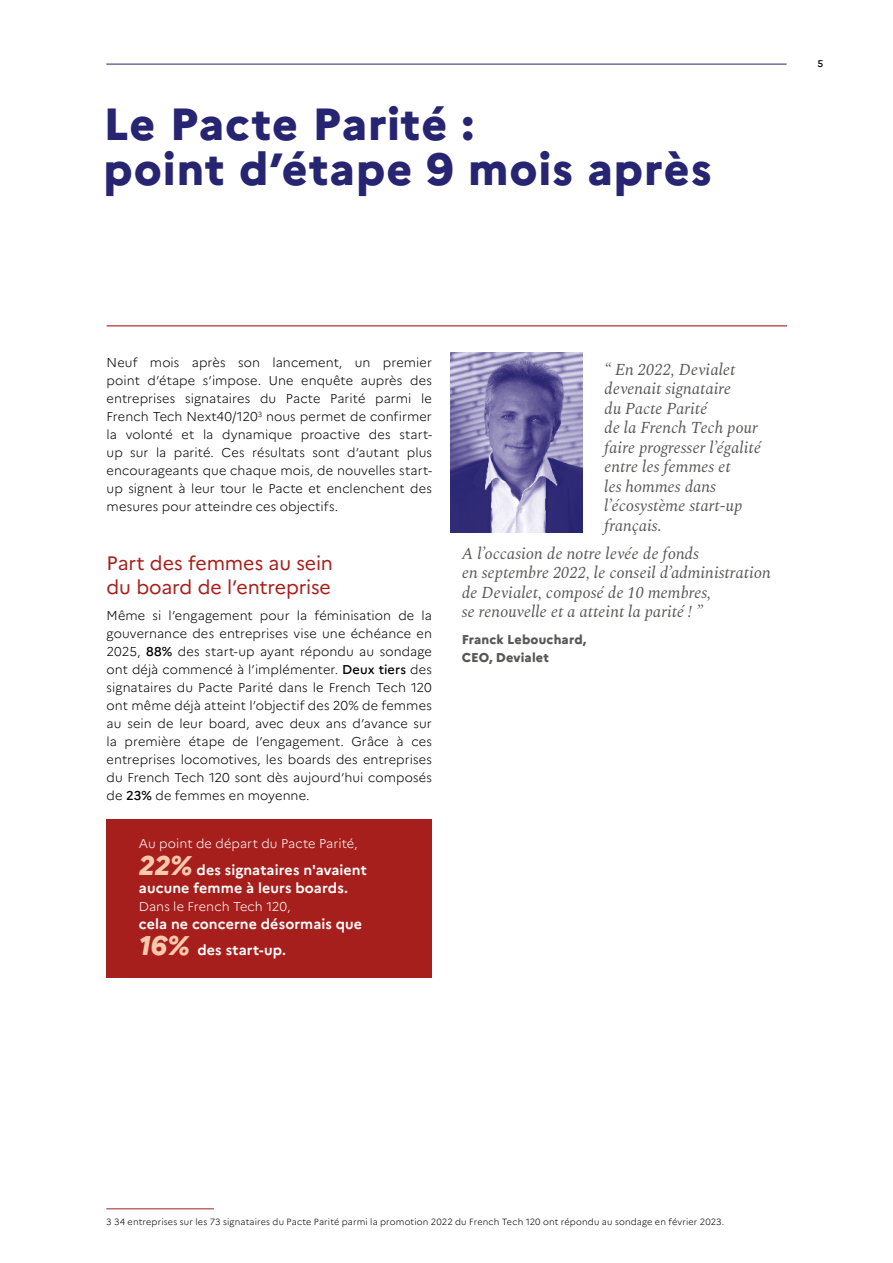
<style>
.page{position:relative;width:893px;height:1263px;background:#fff}
.page>*{position:absolute;margin:0;border:0;box-sizing:border-box;transform-origin:0 0}
.t1{font:800 45px/45px "Marianne";letter-spacing:.02em;color:#272571}
.t2{font:19.5px/24px "Marianne";letter-spacing:-.01em;color:#a71f1c}
.t3{font:italic 16.5px/19.5px "Spectral";color:#575756}
.t4{font:700 14.25px/18px "Marianne";letter-spacing:.005em;color:#fff}
.t5{font:300 12.75px/18px "Marianne";letter-spacing:.005em;color:#000;text-align:justify}
.t6{font:300 12.75px "Marianne";letter-spacing:.005em;color:#fff}
.t7{font:800 12.75px/18px "Marianne";letter-spacing:.015em;color:#575756}
.t8{font:500 9.75px "Marianne";color:#000}
.t9{font:300 9px "Marianne";letter-spacing:.015em;color:#000}
.s1{font-weight:500}
.s2{font-weight:800;font-style:italic;font-size:27px;color:#fac8ae}
</style>
<div class="page">
<hr style="left:106px;top:64px;width:681px;height:1px;background:#272571">
<div style="left:107px;top:819px;width:325px;height:158px;background:#a71f1c"></div>
<hr style="left:107px;top:325px;width:680px;height:1px;background:#a71f1c">
<hr style="left:106px;top:1208px;width:108px;height:1px;background:#a71f1c">
<img style="left:451px;top:353px;width:132px;height:179px">
<h1 class="t1" style="left:104px;top:98px;width:610px">Le Pacte Parité :<br>point d’étape 9 mois après</h1>
<p class="t8" style="left:817px;top:56px;width:7px">5</p>
<p class="t5" style="left:107px;top:352px;width:327px">Neuf mois après son lancement, un premier point d’étape s’impose. Une enquête auprès des entreprises signataires du Pacte Parité parmi le French Tech Next40/120<sup>3</sup> nous permet de confirmer la volonté et la dynamique proactive des start&shy;up sur la parité. Ces résultats sont d’autant plus encourageants que chaque mois, de nouvelles start&shy;up signent à leur tour le Pacte et enclenchent des mesures pour atteindre ces objectifs.</p>
<h2 class="t2" style="left:107px;top:549px;width:228px">Part des femmes au sein du board de l’entreprise</h2>
<p class="t5" style="left:107px;top:606px;width:327px">Même si l’engagement pour la féminisation de la gouvernance des entreprises vise une échéance en 2025, <span class="s1">88%</span> des start-up ayant répondu au sondage ont déjà commencé à l’implémenter. <span class="s1">Deux tiers</span> des signataires du Pacte Parité dans le French Tech 120 ont même déjà atteint l’objectif des 20% de femmes au sein de leur board, avec deux ans d’avance sur la première étape de l’engagement. Grâce à ces entreprises locomotives, les boards des entreprises du French Tech 120 sont dès aujourd’hui composés de <span class="s1">23%</span> de femmes en moyenne.</p>
<p class="t6" style="left:139px;top:834px;width:220px">Au point de départ du Pacte Parité,</p>
<p class="t4" style="left:139px;top:860px;width:230px"><span class="s2">22%</span> des signataires n'avaient aucune femme à leurs boards.</p>
<p class="t6" style="left:139px;top:896px;width:153px">Dans le French Tech 120,</p>
<p class="t4" style="left:139px;top:909px;width:225px;line-height:26.5px">cela ne concerne désormais que<br><span class="s2">16%</span> des start-up.</p>
<p class="t3" style="left:604px;top:358px;width:158px">“ En 2022, Devialet devenait signataire<br>du Pacte Parité<br>de la French Tech pour faire progresser l’égalité entre les femmes et<br>les hommes dans l’écosystème start-up français.</p>
<p class="t3" style="left:462px;top:542px;width:311px">A l’occasion de notre levée de fonds<br>en septembre 2022, le conseil d’administration de Devialet, composé de 10 membres,<br>se renouvelle et a atteint la parité ! ”</p>
<p class="t7" style="left:462px;top:629px;width:126px">Franck Lebouchard,<br>CEO, Devialet</p>
<p class="t9" style="left:106px;top:1214px;width:619px">3 34 entreprises sur les 73 signataires du Pacte Parité parmi la promotion 2022 du French Tech 120 ont répondu au sondage en février 2023.</p>
</div>
